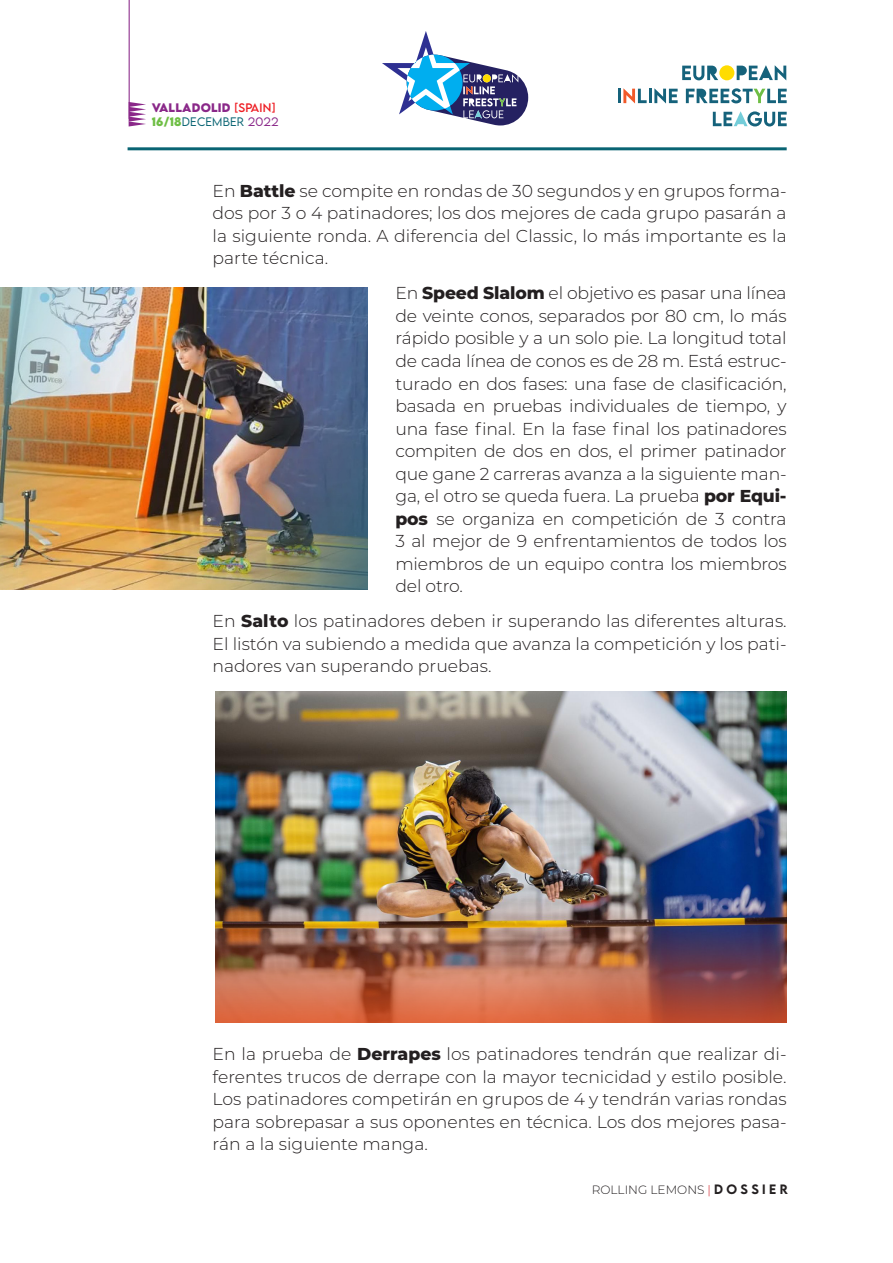
<style>
.page{position:relative;width:893px;height:1263px;background:#fff}
.page>*{position:absolute;margin:0;border:0;box-sizing:border-box;transform-origin:0 0}
.t1{font:300 17.25px/22.5px "Montserrat";color:#231f20;text-align:justify}
.t2{font:300 12.15px "Montserrat";color:#231f20}
.t3{font:700 10.95px/13.8px "LEMONMILK";letter-spacing:.02em;color:#8a2889}
.s1{font-weight:400;color:#ee1d23}
.s2{color:#6ebe44}
.s3{font-weight:300;color:#096473}
.s4{font-weight:300}
.s5{font-weight:800}
.s6{color:#d1232a}
.s7{font-family:"LEMONMILK";font-weight:500}
</style>
<div class="page">
<svg style="left:713px;top:111px;width:74px;height:15px"></svg>
<hr style="left:618px;top:89px;width:3px;height:14px;background:#15627b">
<svg style="left:623px;top:88px;width:55px;height:15px"></svg>
<svg style="left:686px;top:88px;width:101px;height:15px"></svg>
<svg style="left:682px;top:66px;width:36px;height:14px"></svg>
<div style="left:719px;top:65px;width:15px;height:15px;background:#ffdc01;border-radius:50%"></div>
<svg style="left:737px;top:65px;width:49px;height:15px"></svg>
<svg style="left:382px;top:31px;width:146px;height:94px"></svg>
<hr style="left:129px;top:0;width:1px;height:119px;background:#8a2889">
<svg style="left:129px;top:102px;width:17px;height:24px"></svg>
<hr style="left:128px;top:147px;width:659px;height:3px;background:#096473">
<img style="left:215px;top:692px;width:572px;height:331px">
<img style="left:0;top:287px;width:367px;height:302px">
<p class="t3" style="left:152px;top:101px;width:128px">VALLADOLID <span class="s1">[SPAIN]<br></span><span class="s2">16/18</span><span class="s3">DECEMBER</span> <span class="s4">2022</span></p>
<p class="t1" style="left:213px;top:179px;width:576px">En <span class="s5">Battle</span> se compite en rondas de 30 segundos y en grupos forma&shy;dos por 3 o 4 patinadores; los dos mejores de cada grupo pasarán a la siguiente ronda. A diferencia del Classic, lo más importante es la parte técnica.</p>
<p class="t1" style="left:395px;top:282px;width:393px">En <span class="s5">Speed Slalom</span> el objetivo es pasar una línea de veinte conos, separados por 80 cm, lo más rápido posible y a un solo pie. La longitud total de cada línea de conos es de 28 m. Está estruc&shy;turado en dos fases: una fase de clasificación, basada en pruebas individuales de tiempo, y una fase final. En la fase final los patinadores compiten de dos en dos, el primer patinador que gane 2 carreras avanza a la siguiente man&shy;ga, el otro se queda fuera. La prueba <span class="s5">por Equi&shy;pos</span> se organiza en competición de 3 contra 3 al mejor de 9 enfrentamientos de todos los miembros de un equipo contra los miembros del otro.</p>
<p class="t1" style="left:213px;top:609px;width:576px">En <span class="s5">Salto</span> los patinadores deben ir superando las diferentes alturas.<br>El listón va subiendo a medida que avanza la competición y los pati&shy;nadores van superando pruebas.</p>
<p class="t1" style="left:213px;top:1042px;width:576px">En la prueba de <span class="s5">Derrapes</span> los patinadores tendrán que realizar di&shy;ferentes trucos de derrape con la mayor tecnicidad y estilo posible.<br>Los patinadores competirán en grupos de 4 y tendrán varias rondas para sobrepasar a sus oponentes en técnica. Los dos mejores pasa&shy;rán a la siguiente manga.</p>
<p class="t2" style="left:592px;top:1181px;width:198px">ROLLING LEMONS <span class="s6">|</span> <span class="s7">D O S S I E R</span></p>
</div>
